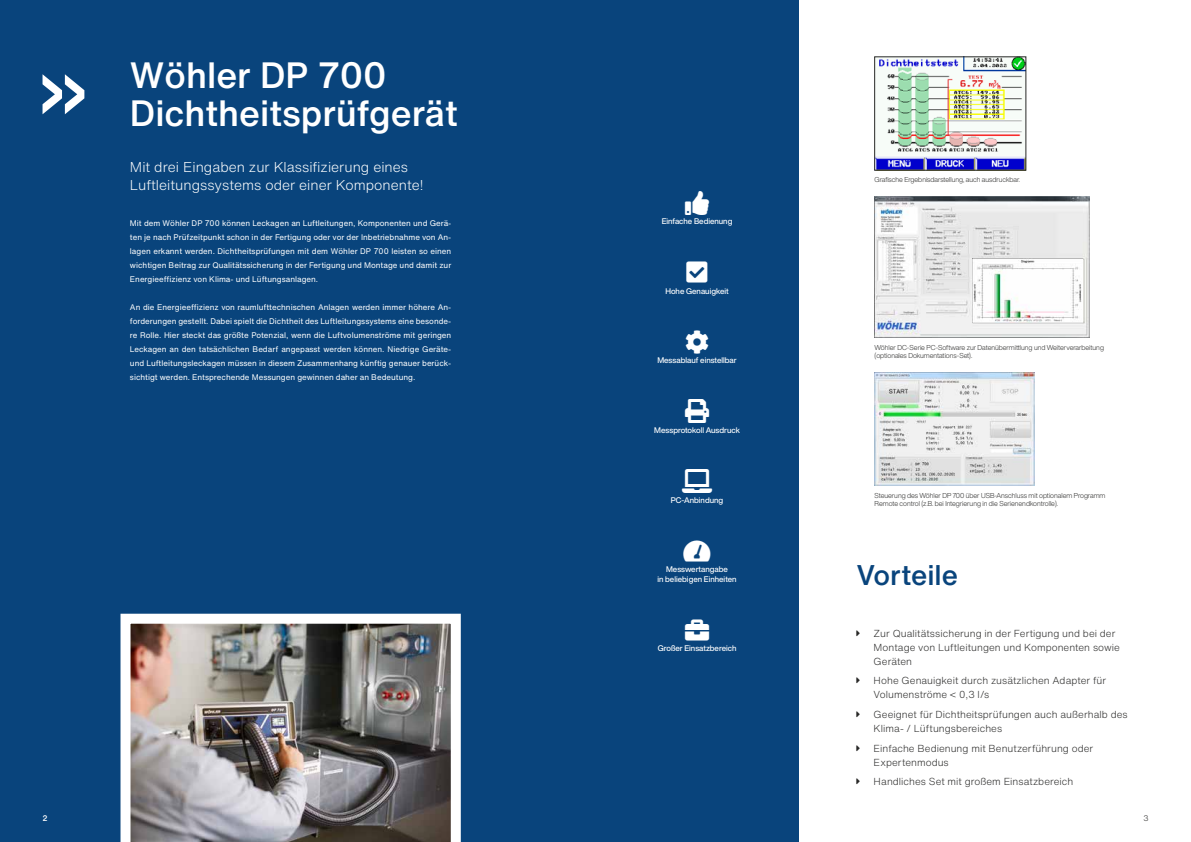
<style>
.page{position:relative;width:1191px;height:842px;background:#fff}
.page>*{position:absolute;margin:0;border:0;box-sizing:border-box;transform-origin:0 0}
.t1{font:500 36px/38px "Helvetica Now Text";color:#fff}
.t2{font:500 28px "Helvetica Now Text";color:#09447c}
.t3{font:24px "Font Awesome 5 Pro Solid";color:#fff}
.t4{font:300 14px/18px "Helvetica Now Text";color:#fff}
.t5{font:300 10px/14px "Helvetica Now Text";letter-spacing:.005em;color:#282827}
.t6{font:8px/14px "Helvetica Now Text";color:#fff;text-align:justify}
.t7{font:500 8px "Helvetica Now Display";color:#fff}
.t8{font:500 8px "Helvetica Now Text";color:#fff}
.t9{font:300 8px "Helvetica Now Text";color:#282827}
.t10{font:300 7px/8.4px "Helvetica Now Display";color:#282827}
</style>
<div class="page">
<div style="left:0;top:0;width:798px;height:842px;background:#09447c"></div>
<img style="left:120px;top:614px;width:341px;height:228px">
<svg style="left:43px;top:74px;width:41px;height:40px"></svg>
<img style="left:876px;top:59px;width:148px;height:109px">
<img style="left:874px;top:196px;width:215px;height:142px">
<img style="left:874px;top:372px;width:161px;height:114px">
<img style="left:972px;top:259px;width:111px;height:64px">
<h1 class="t1" style="left:130px;top:55px;width:329px">Wöhler DP 700<br>Dichtheitsprüfgerät</h1>
<h3 class="t4" style="left:130px;top:158px;width:295px">Mit drei Eingaben zur Klassifizierung eines<br>Luftleitungssystems oder einer Komponente!</h3>
<p class="t6" style="left:130px;top:216px;width:323px">Mit dem Wöhler DP 700 können Leckagen an Luftleitungen, Komponenten und Gerä&shy;ten je nach Prüfzeitpunkt schon in der Fertigung oder vor der Inbetriebnahme von An&shy;lagen erkannt werden. Dichtheitsprüfungen mit dem Wöhler DP 700 leisten so einen wichtigen Beitrag zur Qualitätssicherung in der Fertigung und Montage und damit zur Energieeffizienz von Klima- und Lüftungsanlagen.</p>
<p class="t6" style="left:130px;top:300px;width:323px">An die Energieeffizienz von raumlufttechnischen Anlagen werden immer höhere An&shy;forderungen gestellt. Dabei spielt die Dichtheit des Luftleitungssystems eine besonde&shy;re Rolle. Hier steckt das größte Potenzial, wenn die Luftvolumenströme mit geringen Leckagen an den tatsächlichen Bedarf angepasst werden können. Niedrige Geräte&shy;und Luftleitungsleckagen müssen in diesem Zusammenhang künftig genauer berück&shy;sichtigt werden. Entsprechende Messungen gewinnen daher an Bedeutung.</p>
<p class="t7" style="left:662px;top:216px;width:72px">Einfache Bedienung</p>
<p class="t7" style="left:665px;top:285px;width:65px">Hohe Genauigkeit</p>
<p class="t7" style="left:657px;top:355px;width:81px">Messablauf einstellbar</p>
<p class="t7" style="left:654px;top:424px;width:87px">Messprotokoll Ausdruck</p>
<p class="t7" style="left:671px;top:494px;width:54px">PC-Anbindung</p>
<h3 class="t3" style="left:683px;top:538px;width:28px">▼□▼</h3>
<p class="t7" style="left:657px;top:573px;width:81px">in beliebigen Einheiten</p>
<p class="t7" style="left:666px;top:564px;width:63px">Messwertangabe</p>
<p class="t7" style="left:657px;top:643px;width:80px">Großer Einsatzbereich</p>
<p class="t10" style="left:874px;top:175px;width:147px">Grafische Ergebnisdarstellung, auch ausdruckbar.</p>
<p class="t10" style="left:874px;top:343px;width:231px">Wöhler DC-Serie PC-Software zur Datenübermittlung und Weiterverarbeitung (optionales Dokumentations-Set).</p>
<p class="t10" style="left:874px;top:491px;width:232px">Steuerung des Wöhler DP 700 über USB-Anschluss mit optionalem Programm<br>Remote control (z.B. bei Integrierung in die Serienendkontrolle).</p>
<h2 class="t2" style="left:856px;top:554px;width:103px">Vorteile</h2>
<p class="t5" style="left:873px;top:626px;width:248px">Zur Qualitätssicherung in der Fertigung und bei der<br>Montage von Luftleitungen und Komponenten sowie<br>Geräten</p>
<p class="t5" style="left:873px;top:673px;width:234px">Hohe Genauigkeit durch zusätzlichen Adapter für<br>Volumenströme &lt; 0,3 l/s</p>
<p class="t5" style="left:873px;top:707px;width:255px">Geeignet für Dichtheitsprüfungen auch außerhalb des<br>Klima- / Lüftungsbereiches</p>
<p class="t5" style="left:873px;top:741px;width:221px">Einfache Bedienung mit Benutzerführung oder<br>Expertenmodus</p>
<p class="t5" style="left:873px;top:774px;width:201px">Handliches Set mit großem Einsatzbereich</p>
<p class="t8" style="left:43px;top:812px;width:7px">2</p>
<p class="t9" style="left:1143px;top:812px;width:7px">3</p>
</div>
